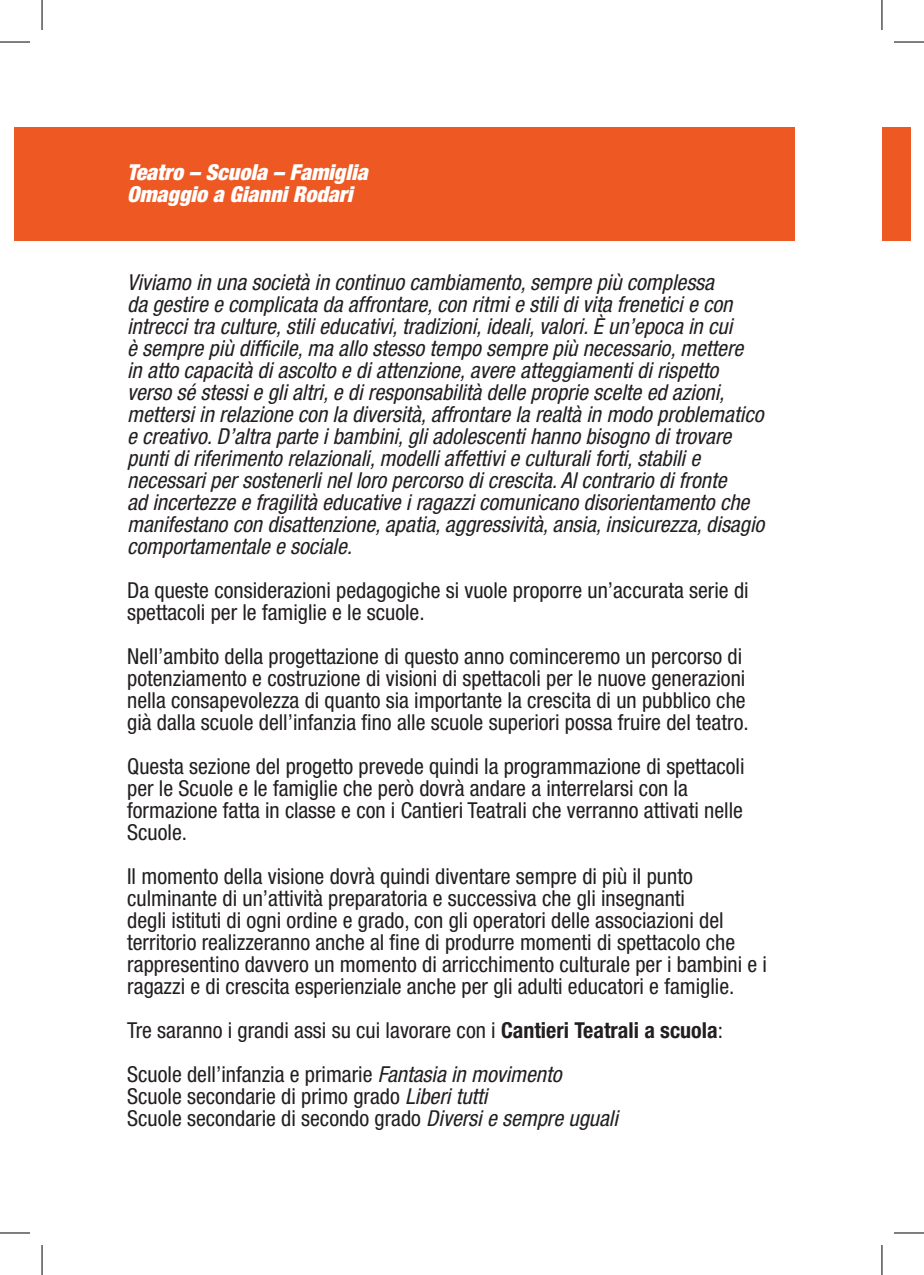
<style>
.page{position:relative;width:924px;height:1275px;background:#fff}
.page>*{position:absolute;margin:0;border:0;box-sizing:border-box;transform-origin:0 0}
.t1{font:condensed 22px/22px "Helvetica Neue LT Std";color:#231f20}
.t2{font:italic condensed 22px/22px "Helvetica Neue LT Std";color:#231f20}
.t3{font:italic 900 condensed 22px/22px "Helvetica Neue LT Std";color:#fff}
.s1{font-weight:700}
.s2{font-style:italic}
</style>
<div class="page">
<div style="left:14px;top:127px;width:780px;height:113px;background:#ed5823"></div>
<div style="left:881px;top:127px;width:28px;height:113px;background:#ed5823"></div>
<hr style="left:0;top:42px;width:30px;height:1px;background:#000">
<hr style="left:893px;top:42px;width:30px;height:1px;background:#000">
<hr style="left:0;top:1232px;width:30px;height:1px;background:#000">
<hr style="left:893px;top:1232px;width:30px;height:1px;background:#000">
<hr style="left:42px;top:0;width:1px;height:30px;background:#000">
<hr style="left:42px;top:1245px;width:1px;height:30px;background:#000">
<hr style="left:881px;top:0;width:1px;height:30px;background:#000">
<hr style="left:881px;top:1245px;width:1px;height:30px;background:#000">
<p class="t3" style="left:127px;top:161px;width:242px">Teatro – Scuola – Famiglia<br>Omaggio a Gianni Rodari</p>
<p class="t2" style="left:127px;top:271px;width:638px">Viviamo in una società in continuo cambiamento, sempre più complessa<br>da gestire e complicata da affrontare, con ritmi e stili di vita frenetici e con intrecci tra culture, stili educativi, tradizioni, ideali, valori. È un’epoca in cui<br>è sempre più difficile, ma allo stesso tempo sempre più necessario, mettere<br>in atto capacità di ascolto e di attenzione, avere atteggiamenti di rispetto verso sé stessi e gli altri, e di responsabilità delle proprie scelte ed azioni, mettersi in relazione con la diversità, affrontare la realtà in modo problematico e creativo. D’altra parte i bambini, gli adolescenti hanno bisogno di trovare punti di riferimento relazionali, modelli affettivi e culturali forti, stabili e necessari per sostenerli nel loro percorso di crescita. Al contrario di fronte<br>ad incertezze e fragilità educative i ragazzi comunicano disorientamento che manifestano con disattenzione, apatia, aggressività, ansia, insicurezza, disagio comportamentale e sociale.</p>
<p class="t1" style="left:127px;top:579px;width:622px">Da queste considerazioni pedagogiche si vuole proporre un’accurata serie di spettacoli per le famiglie e le scuole.</p>
<p class="t1" style="left:127px;top:645px;width:623px">Nell’ambito della progettazione di questo anno cominceremo un percorso di potenziamento e costruzione di visioni di spettacoli per le nuove generazioni nella consapevolezza di quanto sia importante la crescita di un pubblico che già dalla scuole dell’infanzia fino alle scuole superiori possa fruire del teatro.</p>
<p class="t1" style="left:127px;top:755px;width:618px">Questa sezione del progetto prevede quindi la programmazione di spettacoli per le Scuole e le famiglie che però dovrà andare a interrelarsi con la formazione fatta in classe e con i Cantieri Teatrali che verranno attivati nelle Scuole.</p>
<p class="t1" style="left:127px;top:865px;width:641px">Il momento della visione dovrà quindi diventare sempre di più il punto culminante di un’attività preparatoria e successiva che gli insegnanti<br>degli istituti di ogni ordine e grado, con gli operatori delle associazioni del territorio realizzeranno anche al fine di produrre momenti di spettacolo che rappresentino davvero un momento di arricchimento culturale per i bambini e i ragazzi e di crescita esperienziale anche per gli adulti educatori e famiglie.</p>
<p class="t1" style="left:127px;top:1008px;width:597px;line-height:44px">Tre saranno i grandi assi su cui lavorare con i <span class="s1">Cantieri Teatrali a scuola</span>:<br>Scuole dell’infanzia e primarie <span class="s2">Fantasia in movimento</span></p>
<p class="t1" style="left:127px;top:1085px;width:492px">Scuole secondarie di primo grado <span class="s2">Liberi tutti<br></span>Scuole secondarie di secondo grado <span class="s2">Diversi e sempre uguali</span></p>
</div>
